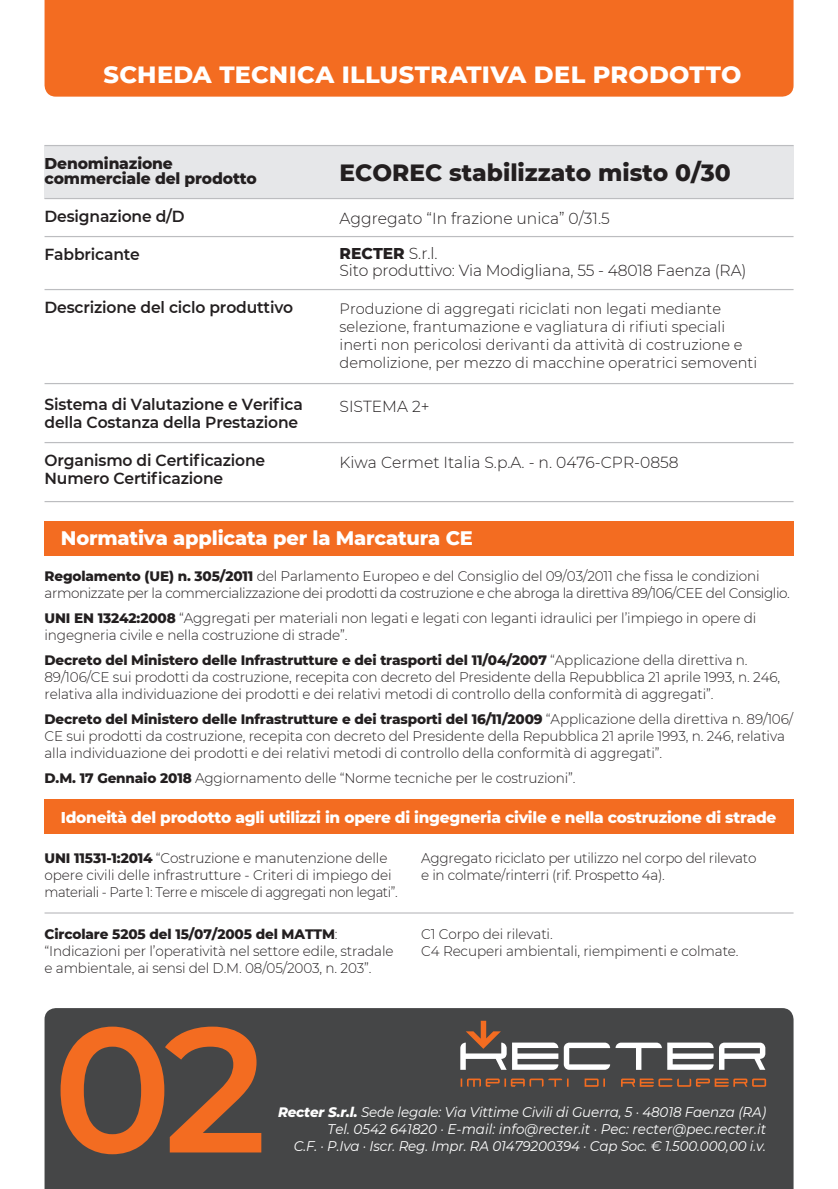
<style>
.page{position:relative;width:838px;height:1189px;background:#fff}
.page>*{position:absolute;margin:0;border:0;box-sizing:border-box;transform-origin:0 0}
.t1{font:600 177.2px "Montserrat";color:#f36c21}
.t2{font:800 24px "Montserrat";letter-spacing:.01em;color:#fff}
.t3{font:800 24px "Montserrat";color:#231f20}
.t4{font:800 20px "Montserrat";letter-spacing:-.01em;color:#fff}
.t5{font:600 16px/18px "Montserrat";letter-spacing:-.01em;color:#231f20}
.t6{font:300 16px/35px "Montserrat";color:#231f20}
.t7{font:800 16px "Montserrat";letter-spacing:-.015em;color:#fff;scale:.96 1}
.t8{font:800 16px/15px "Montserrat";letter-spacing:-.01em;color:#231f20}
.t9{font:300 15px/18px "Montserrat";color:#231f20}
.t10{font:300 14px/17px "Montserrat";letter-spacing:-.01em;color:#231f20}
.t11{font:300 14px/17px "Montserrat";letter-spacing:-.03em;color:#231f20}
.t12{font:italic 14px/17px "Montserrat";letter-spacing:-.01em;color:#fff;text-align:right;scale:.96 1}
.s1{font-weight:800}
</style>
<div class="page">
<div style="left:45px;top:1008px;width:748px;height:181px;background:#454647"></div>
<div style="left:45px;top:0;width:748px;height:97px;background:#f36c21"></div>
<div style="left:45px;top:145px;width:748px;height:53px;background:#e6e7e9"></div>
<hr style="left:45px;top:145px;width:748px;height:1px;background:#bcbdc0">
<hr style="left:45px;top:198px;width:748px;height:1px;background:#bcbdc0">
<hr style="left:45px;top:236px;width:748px;height:1px;background:#bcbdc0">
<hr style="left:45px;top:289px;width:748px;height:1px;background:#bcbdc0">
<hr style="left:45px;top:383px;width:748px;height:1px;background:#bcbdc0">
<hr style="left:45px;top:442px;width:748px;height:1px;background:#bcbdc0">
<hr style="left:45px;top:501px;width:748px;height:1px;background:#bcbdc0">
<div style="left:45px;top:522px;width:748px;height:34px;background:#f36c21"></div>
<div style="left:45px;top:800px;width:748px;height:34px;background:#f36c21"></div>
<svg style="left:460px;top:1021px;width:305px;height:49px"></svg>
<svg style="left:460px;top:1078px;width:305px;height:9px;background:#7a513b"></svg>
<hr style="left:45px;top:912px;width:748px;height:1px;background:#bcbdc0">
<h2 class="t2" style="left:103px;top:57px;width:639px">SCHEDA TECNICA ILLUSTRATIVA DEL PRODOTTO</h2>
<p class="t8" style="left:45px;top:155px;width:214px">Denominazione commerciale del prodotto</p>
<p class="t5" style="left:45px;top:207px;width:142px">Designazione d/D</p>
<p class="t5" style="left:45px;top:245px;width:97px">Fabbricante</p>
<p class="t5" style="left:45px;top:298px;width:250px">Descrizione del ciclo produttivo</p>
<p class="t5" style="left:45px;top:395px;width:260px">Sistema di Valutazione e Verifica della Costanza della Prestazione</p>
<p class="t5" style="left:45px;top:451px;width:222px">Organismo di Certificazione<br>Numero Certificazione</p>
<h2 class="t3" style="left:339px;top:154px;width:392px">ECOREC stabilizzato misto 0/30</h2>
<p class="t6" style="left:339px;top:200px;width:271px">Aggregato “In frazione unica” 0/31.5<br><span class="s1">RECTER</span> S.r.l.</p>
<p class="t6" style="left:339px;top:252px;width:408px">Sito produttivo: Via Modigliana, 55 - 48018 Faenza (RA)</p>
<p class="t9" style="left:339px;top:299px;width:419px">Produzione di aggregati riciclati non legati mediante selezione, frantumazione e vagliatura di rifiuti speciali inerti non pericolosi derivanti da attività di costruzione e demolizione, per mezzo di macchine operatrici semoventi</p>
<p class="t6" style="left:339px;top:388px;width:91px">SISTEMA 2+</p>
<p class="t6" style="left:339px;top:444px;width:340px">Kiwa Cermet Italia S.p.A. - n. 0476-CPR-0858</p>
<h3 class="t4" style="left:61px;top:523px;width:413px">Normativa applicata per la Marcatura CE</h3>
<p class="t11" style="left:45px;top:567px;width:746px"><span class="s1">Regolamento (UE) n. 305/2011</span> del Parlamento Europeo e del Consiglio del 09/03/2011 che fissa le condizioni armonizzate per la commercializzazione dei prodotti da costruzione e che abroga la direttiva 89/106/CEE del Consiglio.</p>
<p class="t10" style="left:45px;top:609px;width:713px"><span class="s1">UNI EN 13242:2008</span> “Aggregati per materiali non legati e legati con leganti idraulici per l’impiego in opere di ingegneria civile e nella costruzione di strade”.</p>
<p class="t10" style="left:45px;top:651px;width:736px"><span class="s1">Decreto del Ministero delle Infrastrutture e dei trasporti del 11/04/2007</span> “Applicazione della direttiva n.<br>89/106/CE sui prodotti da costruzione, recepita con decreto del Presidente della Repubblica 21 aprile 1993, n. 246, relativa alla individuazione dei prodotti e dei relativi metodi di controllo della conformità di aggregati”.</p>
<p class="t10" style="left:45px;top:710px;width:749px"><span class="s1">Decreto del Ministero delle Infrastrutture e dei trasporti del 16/11/2009</span> “Applicazione della direttiva n. 89/106/<br>CE sui prodotti da costruzione, recepita con decreto del Presidente della Repubblica 21 aprile 1993, n. 246, relativa alla individuazione dei prodotti e dei relativi metodi di controllo della conformità di aggregati”.</p>
<p class="t10" style="left:45px;top:769px;width:532px"><span class="s1">D.M. 17 Gennaio 2018</span> Aggiornamento delle “Norme tecniche per le costruzioni”.</p>
<p class="t7" style="left:61px;top:806px;width:746px">Idoneità del prodotto agli utilizzi in opere di ingegneria civile e nella costruzione di strade</p>
<p class="t10" style="left:45px;top:849px;width:354px"><span class="s1">UNI 11531-1:2014</span> “Costruzione e manutenzione delle opere civili delle infrastrutture - Criteri di impiego dei materiali - Parte 1: Terre e miscele di aggregati non legati”.</p>
<p class="t10" style="left:45px;top:925px;width:350px"><span class="s1">Circolare 5205 del 15/07/2005 del MATTM</span>: “Indicazioni per l’operatività nel settore edile, stradale e ambientale, ai sensi del D.M. 08/05/2003, n. 203”.</p>
<p class="t10" style="left:421px;top:849px;width:336px">Aggregato riciclato per utilizzo nel corpo del rilevato e in colmate/rinterri (rif. Prospetto 4a).</p>
<p class="t10" style="left:421px;top:925px;width:319px">C1 Corpo dei rilevati.<br>C4 Recuperi ambientali, riempimenti e colmate.</p>
<h1 class="t1" style="left:53px;top:964px;width:215px">02</h1>
<p class="t12" style="left:278px;top:1103px;width:510px"><span class="s1">Recter S.r.l.</span> Sede legale: Via Vittime Civili di Guerra, 5 · 48018 Faenza (RA)<br>Tel. 0542 641820 · E-mail: info@recter.it · Pec: recter@pec.recter.it<br>C.F. · P.Iva · Iscr. Reg. Impr. RA 01479200394 · Cap Soc. € 1.500.000,00 i.v.</p>
</div>
